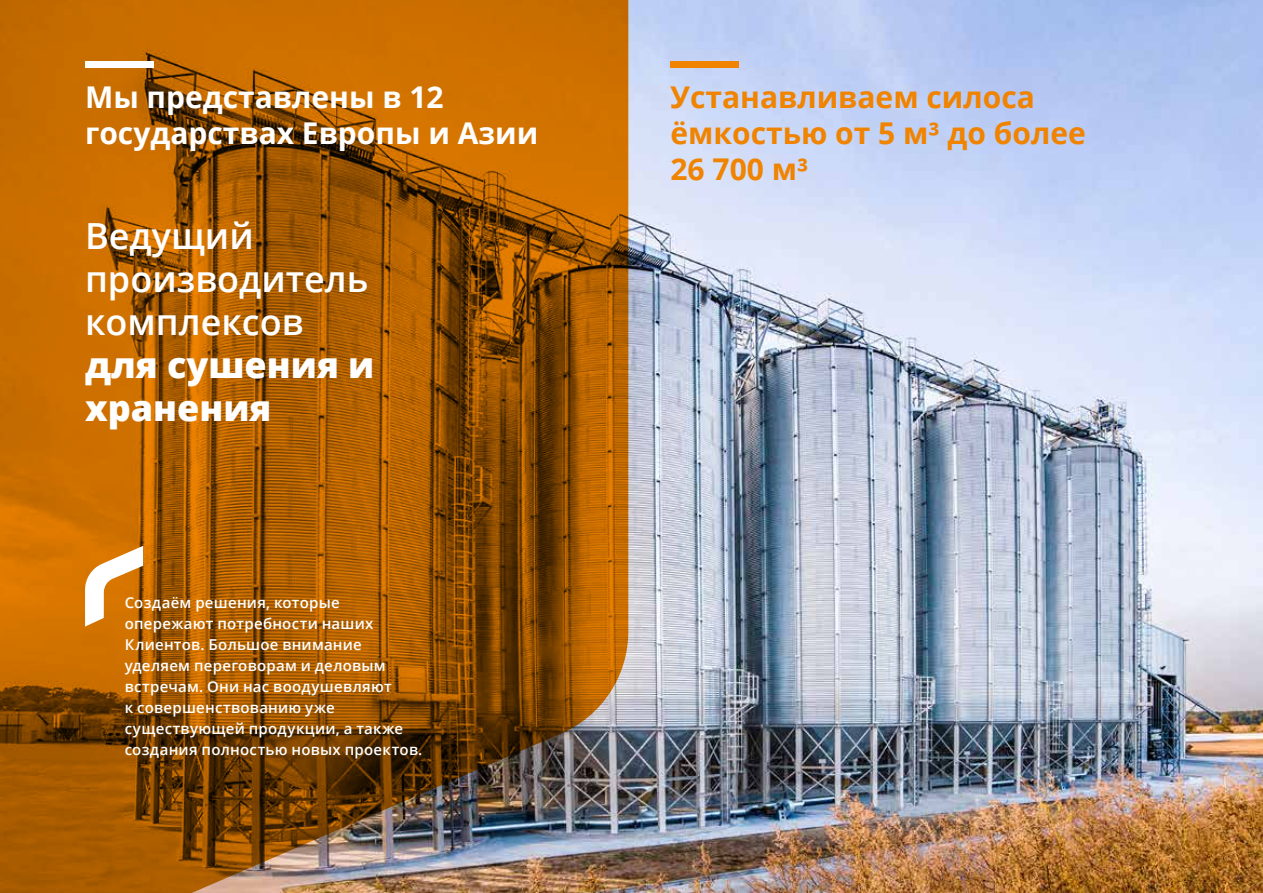
<style>
.page{position:relative;width:1263px;height:893px;background:#fff}
.page>*{position:absolute;margin:0;border:0;box-sizing:border-box;transform-origin:0 0}
.t1{font:600 36px/43.2px "Open Sans";color:#fff}
.t2{font:800 36px/43.2px "Open Sans";color:#fff}
.t3{font:700 30px/36px "Open Sans";color:#f08300}
.t4{font:700 30px/36px "Open Sans";color:#fff}
.t5{font:600 15px/21px "Open Sans";letter-spacing:.015em;color:#fff}
</style>
<div class="page">
<img style="left:628px;top:0;width:635px;height:893px">
<svg style="left:0;top:0;width:628px;height:893px;background:#a55d08"></svg>
<svg style="left:85px;top:546px;width:58px;height:81px"></svg>
<div style="left:85px;top:62px;width:68px;height:6px;background:#fff"></div>
<div style="left:670px;top:62px;width:68px;height:6px;background:#f08300"></div>
<h2 class="t4" style="left:85px;top:78px;width:455px">Мы представлены в 12 государствах Европы и Азии</h2>
<h1 class="t1" style="left:85px;top:213px;width:285px">Ведущий производитель комплексов</h1>
<h1 class="t2" style="left:85px;top:342px;width:291px">для сушения и хранения</h1>
<p class="t5" style="left:125px;top:591px;width:299px">Создаём решения, которые опережают потребности наших<br>Клиентов. Большое внимание уделяем переговорам и деловым встречам. Они нас воодушевляют<br>к совершенствованию уже существующей продукции, а также создания полностью новых проектов.</p>
<h2 class="t3" style="left:670px;top:78px;width:417px">Устанавливаем силоса ёмкостью от 5 м³ до более<br>26 700 м³</h2>
</div>
